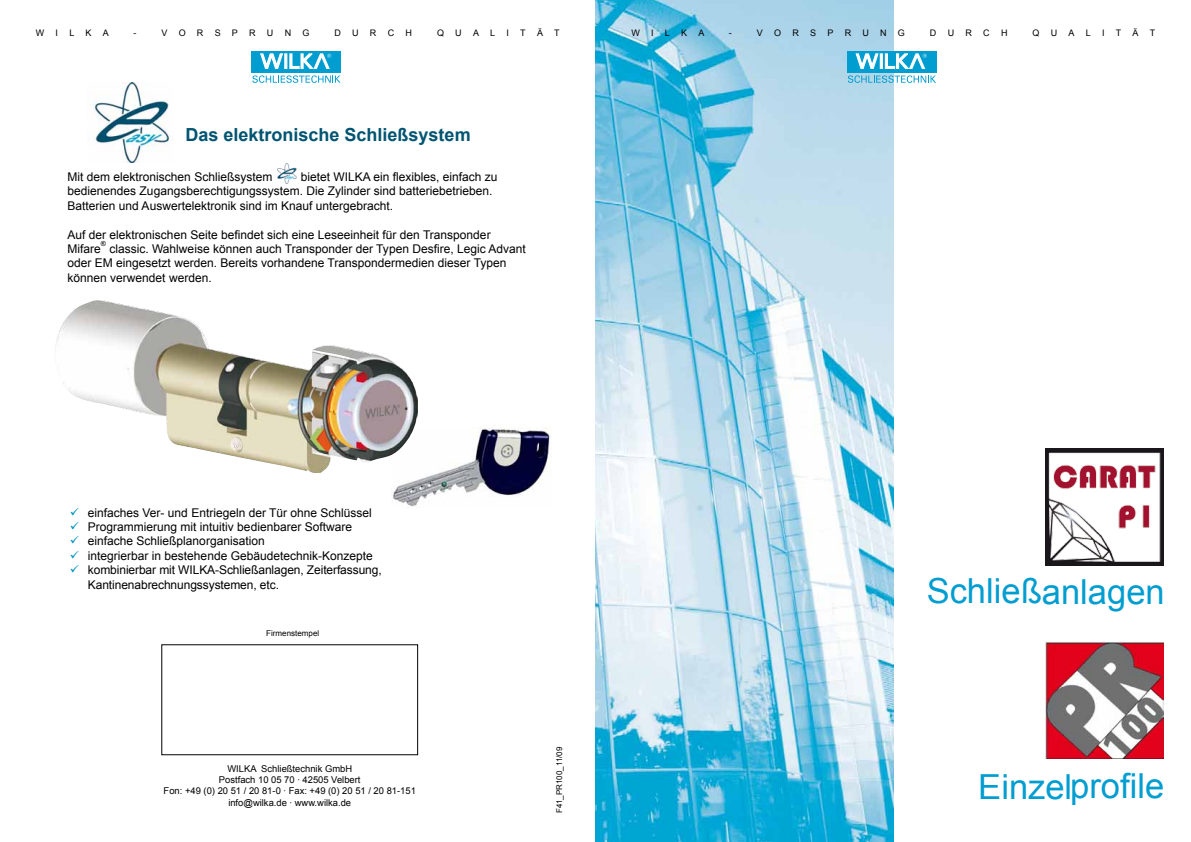
<style>
.page{position:relative;width:1191px;height:842px;background:#fff}
.page>*{position:absolute;margin:0;border:0;box-sizing:border-box;transform-origin:0 0}
.t1{font:34.5px "Arial";color:#009dd1}
.t2{font:700 18px "Arial";color:#005472}
.t3{font:12px/14.4px "Arial";color:#000}
.t4{font:9.4px/11.3px "Arial";color:#000;text-align:center}
.t5{font:9px "Arial";color:#000}
.t6{font:8px "Arial";color:#000}
.t7{font:7px "Arial";color:#000}
.s1{color:#0093be}
</style>
<div class="page">
<img style="left:595px;top:0;width:298px;height:842px">
<img style="left:1045px;top:641px;width:118px;height:118px">
<img style="left:1045px;top:449px;width:118px;height:117px">
<div style="left:252px;top:51px;width:89px;height:22px;background:#009dd1"></div>
<svg style="left:260px;top:54px;width:71px;height:15px"></svg>
<svg style="left:252px;top:75px;width:88px;height:8px"></svg>
<div style="left:847px;top:51px;width:89px;height:22px;background:#009dd1"></div>
<svg style="left:856px;top:54px;width:70px;height:15px"></svg>
<svg style="left:848px;top:75px;width:88px;height:8px"></svg>
<img style="left:93px;top:83px;width:76px;height:79px">
<img style="left:277px;top:163px;width:20px;height:21px">
<img style="left:393px;top:428px;width:158px;height:79px">
<img style="left:55px;top:300px;width:363px;height:173px">
<p class="t5" style="left:36px;top:27px;width:10px">W</p>
<p class="t5" style="left:56px;top:27px;width:4px">I</p>
<p class="t5" style="left:69px;top:27px;width:7px">L</p>
<p class="t5" style="left:86px;top:27px;width:8px">K</p>
<p class="t5" style="left:103px;top:27px;width:8px">A</p>
<p class="t5" style="left:133px;top:27px;width:4px">-</p>
<p class="t5" style="left:161px;top:27px;width:8px">V</p>
<p class="t5" style="left:179px;top:27px;width:26px">O R</p>
<p class="t5" style="left:215px;top:27px;width:8px">S</p>
<p class="t5" style="left:232px;top:27px;width:43px">PRU</p>
<p class="t5" style="left:285px;top:27px;width:8px">N</p>
<p class="t5" style="left:302px;top:27px;width:9px">G</p>
<p class="t5" style="left:334px;top:27px;width:8px">D</p>
<p class="t5" style="left:352px;top:27px;width:8px">U</p>
<p class="t5" style="left:370px;top:27px;width:8px">R</p>
<p class="t5" style="left:388px;top:27px;width:8px">C</p>
<p class="t5" style="left:405px;top:27px;width:8px">H</p>
<p class="t5" style="left:437px;top:27px;width:9px">Q</p>
<p class="t5" style="left:455px;top:27px;width:8px">U</p>
<p class="t5" style="left:473px;top:27px;width:24px">A L</p>
<p class="t5" style="left:506px;top:27px;width:4px">I</p>
<p class="t5" style="left:520px;top:27px;width:7px">T</p>
<p class="t5" style="left:537px;top:27px;width:24px">Ä T</p>
<p class="t5" style="left:631px;top:27px;width:10px">W</p>
<p class="t5" style="left:651px;top:27px;width:4px">I</p>
<p class="t5" style="left:665px;top:27px;width:7px">L</p>
<p class="t5" style="left:681px;top:27px;width:8px">K</p>
<p class="t5" style="left:698px;top:27px;width:8px">A</p>
<p class="t5" style="left:729px;top:27px;width:4px">-</p>
<p class="t5" style="left:757px;top:27px;width:8px">V</p>
<p class="t5" style="left:774px;top:27px;width:9px">O</p>
<p class="t5" style="left:792px;top:27px;width:8px">R</p>
<p class="t5" style="left:810px;top:27px;width:8px">S</p>
<p class="t5" style="left:827px;top:27px;width:8px">P</p>
<p class="t5" style="left:844px;top:27px;width:8px">R</p>
<p class="t5" style="left:862px;top:27px;width:8px">U</p>
<p class="t5" style="left:880px;top:27px;width:8px">N</p>
<p class="t5" style="left:898px;top:27px;width:9px">G</p>
<p class="t5" style="left:930px;top:27px;width:8px">D</p>
<p class="t5" style="left:947px;top:27px;width:8px">U</p>
<p class="t5" style="left:965px;top:27px;width:8px">R</p>
<p class="t5" style="left:983px;top:27px;width:8px">C</p>
<p class="t5" style="left:1001px;top:27px;width:8px">H</p>
<p class="t5" style="left:1032px;top:27px;width:9px">Q</p>
<p class="t5" style="left:1050px;top:27px;width:8px">U</p>
<p class="t5" style="left:1068px;top:27px;width:8px">A</p>
<p class="t5" style="left:1085px;top:27px;width:20px">L I</p>
<p class="t5" style="left:1115px;top:27px;width:7px">T</p>
<p class="t5" style="left:1132px;top:27px;width:8px">Ä</p>
<p class="t5" style="left:1149px;top:27px;width:7px">T</p>
<h2 class="t2" style="left:185px;top:123px;width:287px">Das elektronische Schließsystem</h2>
<p class="t3" style="left:68px;top:170px;width:431px;text-indent:233px">bietet WILKA ein flexibles, einfach zu bedienendes Zugangsberechtigungssystem. Die Zylinder sind batteriebetrieben.<br>Batterien und Auswertelektronik sind im Knauf untergebracht.</p>
<p class="t3" style="left:68px;top:227px;width:424px">Auf der elektronischen Seite befindet sich eine Leseeinheit für den Transponder<br>Mifare</p>
<p class="t3" style="left:68px;top:170px;width:206px">Mit dem elektronischen Schließsystem</p>
<p class="t7" style="left:101px;top:239px;width:7px">®</p>
<p class="t3" style="left:68px;top:242px;width:460px;text-indent:42px">classic. Wahlweise können auch Transponder der Typen Desfire, Legic Advant oder EM eingesetzt werden. Bereits vorhandene Transpondermedien dieser Typen können verwendet werden.</p>
<p class="t3" style="left:70px;top:505px;width:303px"><span class="s1">✓</span> einfaches Ver- und Entriegeln der Tür ohne Schlüssel</p>
<p class="t3" style="left:70px;top:520px;width:284px"><span class="s1">✓</span> Programmierung mit intuitiv bedienbarer Software</p>
<p class="t3" style="left:70px;top:534px;width:196px"><span class="s1">✓</span> einfache Schließplanorganisation</p>
<p class="t3" style="left:70px;top:548px;width:304px"><span class="s1">✓</span> integrierbar in bestehende Gebäudetechnik-Konzepte</p>
<p class="t3" style="left:88px;top:563px;width:295px;text-indent:-18px"><span class="s1">✓</span> kombinierbar mit WILKA-Schließanlagen, Zeiterfassung,<br>Kantinenabrechnungssystemen, etc.</p>
<p class="t6" style="left:266px;top:628px;width:54px">Firmenstempel</p>
<p class="t4" style="left:164px;top:763px;width:254px">WILKA Schließtechnik GmbH<br>Postfach 10 05 70 · 42505 Velbert<br>Fon: +49 (0) 20 51 / 20 81-0 · Fax: +49 (0) 20 51 / 20 81-151 info@wilka.de · www.wilka.de</p>
<p class="t6" style="left:554px;top:813px;width:68px;rotate:-90deg">F41_PR100_11/09</p>
<h1 class="t1" style="left:926px;top:569px;width:239px">Schließanlagen</h1>
<h1 class="t1" style="left:978px;top:764px;width:187px">Einzelprofile</h1>
</div>
